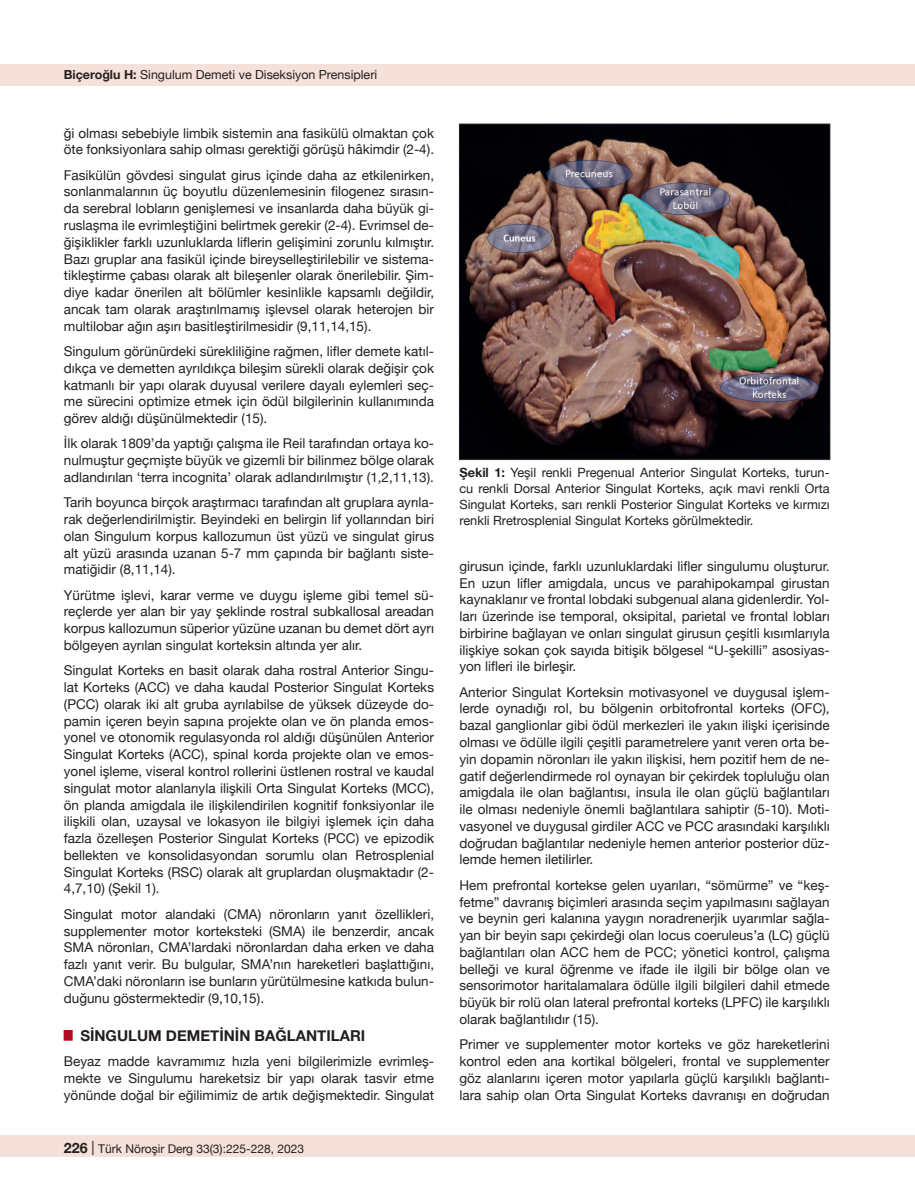
<style>
.page{position:relative;width:915px;height:1191px;background:#fff}
.page>*{position:absolute;margin:0;border:0;box-sizing:border-box;transform-origin:0 0}
.t1{font:700 15px "Helvetica Neue";color:#231f20}
.t2{font:13.5px/16.8px "Helvetica Neue";color:#231f20;text-align:justify}
.t3{font:12.75px/15.8px "Helvetica Neue";color:#231f20;text-align:justify}
.t4{font:12.45px "Helvetica Neue";color:#231f20}
.t5{font:12px "Helvetica Neue";color:#231f20}
.s1{font-weight:700}
.s2{font-weight:700;font-size:14.25px}
.s3{font-size:14.25px}
</style>
<div class="page">
<div style="left:0;top:1135px;width:914px;height:22px;background:#f6e1da"></div>
<div style="left:0;top:64px;width:914px;height:21px;background:#f6e1da"></div>
<img style="left:461px;top:126px;width:367px;height:332px">
<div style="left:459px;top:124px;width:371px;height:336px;border:1px solid #222"></div>
<p class="t4" style="left:64px;top:66px;width:315px"><span class="s1">Biçeroğlu H:</span> Singulum Demeti ve Diseksiyon Prensipleri</p>
<p class="t2" style="left:64px;top:125px;width:371px">ği olması sebebiyle limbik sistemin ana fasikülü olmaktan çok öte fonksiyonlara sahip olması gerektiği görüşü hâkimdir (2-4).</p>
<p class="t2" style="left:64px;top:167px;width:371px">Fasikülün gövdesi singulat girus içinde daha az etkilenirken, sonlanmalarının üç boyutlu düzenlemesinin filogenez sırasın&shy;da serebral lobların genişlemesi ve insanlarda daha büyük gi&shy;ruslaşma ile evrimleştiğini belirtmek gerekir (2-4). Evrimsel de&shy;ğişiklikler farklı uzunluklarda liflerin gelişimini zorunlu kılmıştır.<br>Bazı gruplar ana fasikül içinde bireyselleştirilebilir ve sistema&shy;tikleştirme çabası olarak alt bileşenler olarak önerilebilir. Şim&shy;diye kadar önerilen alt bölümler kesinlikle kapsamlı değildir, ancak tam olarak araştırılmamış işlevsel olarak heterojen bir multilobar ağın aşırı basitleştirilmesidir (9,11,14,15).</p>
<p class="t2" style="left:64px;top:343px;width:371px">Singulum görünürdeki sürekliliğine rağmen, lifler demete katıl&shy;dıkça ve demetten ayrıldıkça bileşim sürekli olarak değişir çok katmanlı bir yapı olarak duyusal verilere dayalı eylemleri seç&shy;me sürecini optimize etmek için ödül bilgilerinin kullanımında görev aldığı düşünülmektedir (15).</p>
<p class="t2" style="left:64px;top:436px;width:371px">İlk olarak 1809’da yaptığı çalışma ile Reil tarafından ortaya ko&shy;nulmuştur geçmişte büyük ve gizemli bir bilinmez bölge olarak adlandırılan ‘terra incognita’ olarak adlandırılmıştır (1,2,11,13).</p>
<p class="t2" style="left:64px;top:495px;width:371px">Tarih boyunca birçok araştırmacı tarafından alt gruplara ayrıla&shy;rak değerlendirilmiştir. Beyindeki en belirgin lif yollarından biri olan Singulum korpus kallozumun üst yüzü ve singulat girus alt yüzü arasında uzanan 5-7 mm çapında bir bağlantı siste&shy;matiğidir (8,11,14).</p>
<p class="t2" style="left:64px;top:587px;width:371px">Yürütme işlevi, karar verme ve duygu işleme gibi temel sü&shy;reçlerde yer alan bir yay şeklinde rostral subkallosal areadan korpus kallozumun süperior yüzüne uzanan bu demet dört ayrı bölgeyen ayrılan singulat korteksin altında yer alır.</p>
<p class="t2" style="left:64px;top:663px;width:371px">Singulat Korteks en basit olarak daha rostral Anterior Singu&shy;lat Korteks (ACC) ve daha kaudal Posterior Singulat Korteks (PCC) olarak iki alt gruba ayrılabilse de yüksek düzeyde do&shy;pamin içeren beyin sapına projekte olan ve ön planda emos&shy;yonel ve otonomik regulasyonda rol aldığı düşünülen Anterior Singulat Korteks (ACC), spinal korda projekte olan ve emos&shy;yonel işleme, viseral kontrol rollerini üstlenen rostral ve kaudal singulat motor alanlarıyla ilişkili Orta Singulat Korteks (MCC), ön planda amigdala ile ilişkilendirilen kognitif fonksiyonlar ile ilişkili olan, uzaysal ve lokasyon ile bilgiyi işlemek için daha fazla özelleşen Posterior Singulat Korteks (PCC) ve epizodik bellekten ve konsolidasyondan sorumlu olan Retrosplenial Singulat Korteks (RSC) olarak alt gruplardan oluşmaktadır (2- 4,7,10) (Şekil 1).</p>
<p class="t2" style="left:64px;top:906px;width:371px">Singulat motor alandaki (CMA) nöronların yanıt özellikleri, supplementer motor korteksteki (SMA) ile benzerdir, ancak SMA nöronları, CMA’lardaki nöronlardan daha erken ve daha fazlı yanıt verir. Bu bulgular, SMA’nın hareketleri başlattığını, CMA’daki nöronların ise bunların yürütülmesine katkıda bulun&shy;duğunu göstermektedir (9,10,15).</p>
<p class="t1" style="left:64px;top:1023px;width:303px"><sup>█</sup> SINGULUM DEMETININ BAĞLANTILARI</p>
<p class="t2" style="left:64px;top:1053px;width:371px">Beyaz madde kavramımız hızla yeni bilgilerimizle evrimleş&shy;mekte ve Singulumu hareketsiz bir yapı olarak tasvir etme yönünde doğal bir eğilimimiz de artık değişmektedir. Singulat</p>
<p class="t5" style="left:63px;top:1140px;width:242px"><span class="s2">226</span> <span class="s3">|</span> Türk Nöroşir Derg 33(3):225-228, 2023</p>
<p class="t3" style="left:459px;top:465px;width:371px"><span class="s1">Şekil 1:</span> Yeşil renkli Pregenual Anterior Singulat Korteks, turun&shy;cu renkli Dorsal Anterior Singulat Korteks, açık mavi renkli Orta Singulat Korteks, sarı renkli Posterior Singulat Korteks ve kırmızı renkli Rretrosplenial Singulat Korteks görülmektedir.</p>
<p class="t2" style="left:459px;top:558px;width:371px">girusun içinde, farklı uzunluklardaki lifler singulumu oluşturur.<br>En uzun lifler amigdala, uncus ve parahipokampal girustan kaynaklanır ve frontal lobdaki subgenual alana gidenlerdir. Yol&shy;ları üzerinde ise temporal, oksipital, parietal ve frontal lobları birbirine bağlayan ve onları singulat girusun çeşitli kısımlarıyla ilişkiye sokan çok sayıda bitişik bölgesel “U-şekilli” asosiyas&shy;yon lifleri ile birleşir.</p>
<p class="t2" style="left:459px;top:684px;width:371px">Anterior Singulat Korteksin motivasyonel ve duygusal işlem&shy;lerde oynadığı rol, bu bölgenin orbitofrontal korteks (OFC), bazal ganglionlar gibi ödül merkezleri ile yakın ilişki içerisinde olması ve ödülle ilgili çeşitli parametrelere yanıt veren orta be&shy;yin dopamin nöronları ile yakın ilişkisi, hem pozitif hem de ne&shy;gatif değerlendirmede rol oynayan bir çekirdek topluluğu olan amigdala ile olan bağlantısı, insula ile olan güçlü bağlantıları ile olması nedeniyle önemli bağlantılara sahiptir (5-10). Moti&shy;vasyonel ve duygusal girdiler ACC ve PCC arasındaki karşılıklı doğrudan bağlantılar nedeniyle hemen anterior posterior düz&shy;lemde hemen iletilirler.</p>
<p class="t2" style="left:459px;top:877px;width:371px">Hem prefrontal kortekse gelen uyarıları, “sömürme” ve “keş&shy;fetme” davranış biçimleri arasında seçim yapılmasını sağlayan ve beynin geri kalanına yaygın noradrenerjik uyarımlar sağla&shy;yan bir beyin sapı çekirdeği olan locus coeruleus’a (LC) güçlü bağlantıları olan ACC hem de PCC; yönetici kontrol, çalışma belleği ve kural öğrenme ve ifade ile ilgili bir bölge olan ve sensorimotor haritalamalara ödülle ilgili bilgileri dahil etmede büyük bir rolü olan lateral prefrontal korteks (LPFC) ile karşılıklı olarak bağlantılıdır (15).</p>
<p class="t2" style="left:459px;top:1036px;width:371px">Primer ve supplementer motor korteks ve göz hareketlerini kontrol eden ana kortikal bölgeleri, frontal ve supplementer göz alanlarını içeren motor yapılarla güçlü karşılıklı bağlantı&shy;lara sahip olan Orta Singulat Korteks davranışı en doğrudan</p>
</div>
